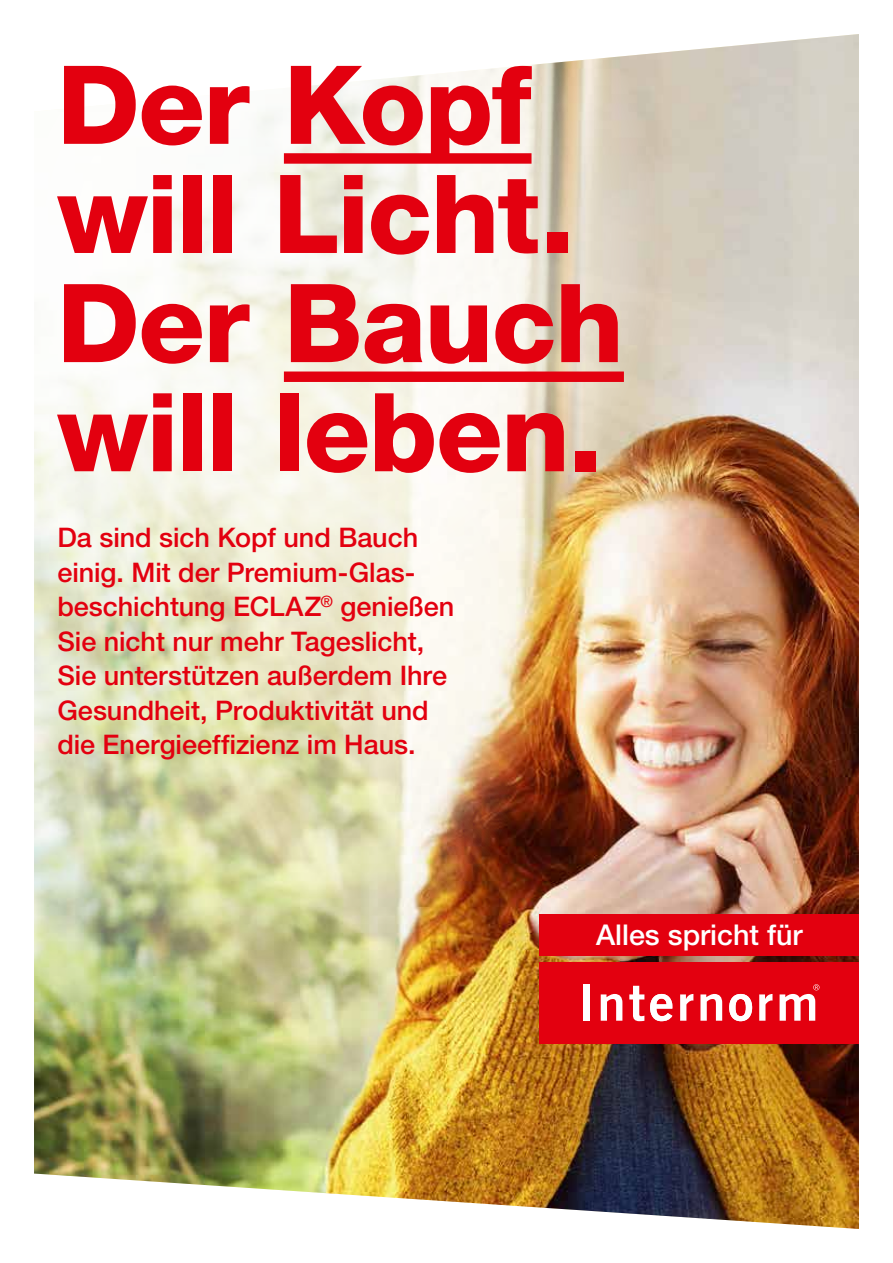
<style>
.page{position:relative;width:893px;height:1263px;background:#fff}
.page>*{position:absolute;margin:0;border:0;box-sizing:border-box;transform-origin:0 0}
.t1{font:800 109.2px/109.2px "Helvetica Neue LT Pro";letter-spacing:-.015em;color:#e3000f}
.t2{font:500 28.65px "Helvetica Neue LT Pro";color:#fff}
.t3{font:500 27px/34.5px "Helvetica Neue LT Pro";letter-spacing:-.005em;color:#e3000f}
</style>
<div class="page">
<img style="left:34px;top:34px;width:825px;height:1195px">
<img style="left:34px;top:631px;width:506px;height:401px">
<svg style="left:34px;top:34px;width:625px;height:597px"></svg>
<div style="left:284px;top:153px;width:247px;height:11px;background:#e3000f"></div>
<div style="left:284px;top:371px;width:340px;height:11px;background:#e3000f"></div>
<div style="left:540px;top:962px;width:319px;height:81px;background:#e3000f"></div>
<div style="left:583px;top:984px;width:7px;height:37px;background:#fff"></div>
<svg style="left:601px;top:994px;width:21px;height:27px"></svg>
<svg style="left:629px;top:986px;width:15px;height:35px"></svg>
<svg style="left:650px;top:994px;width:22px;height:27px"></svg>
<svg style="left:680px;top:994px;width:13px;height:27px"></svg>
<svg style="left:700px;top:994px;width:22px;height:27px"></svg>
<svg style="left:729px;top:994px;width:23px;height:27px"></svg>
<svg style="left:759px;top:994px;width:13px;height:27px"></svg>
<svg style="left:780px;top:984px;width:39px;height:37px"></svg>
<div style="left:540px;top:914px;width:319px;height:42px;background:#e3000f"></div>
<h1 class="t1" style="left:57px;top:50px;width:568px">Der Kopf will Licht.<br>Der Bauch will leben.</h1>
<p class="t3" style="left:57px;top:520px;width:398px">Da sind sich Kopf und Bauch einig. Mit der Premium-Glas&shy;beschichtung ECLAZ<sup>®</sup> genießen<br>Sie nicht nur mehr Tageslicht,<br>Sie unterstützen außerdem Ihre<br>Gesundheit, Produktivität und die Energieeffizienz im Haus.</p>
<p class="t2" style="left:596px;top:918px;width:208px">Alles spricht für</p>
</div>
